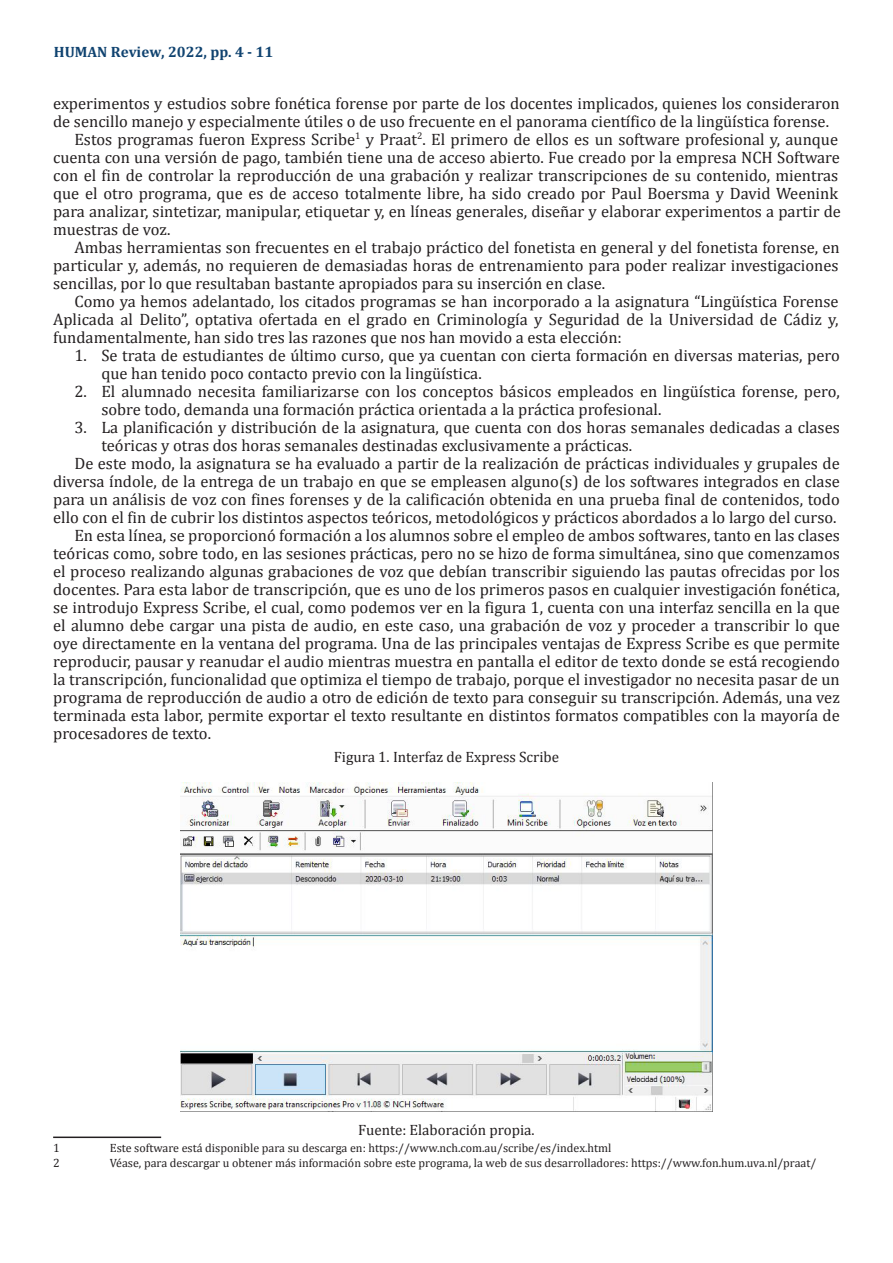
<style>
.page{position:relative;width:893px;height:1263px;background:#fff}
.page>*{position:absolute;margin:0;border:0;box-sizing:border-box;transform-origin:0 0}
.Parrafos-siguientes{font:16.5px/18px "Cambria";color:#231f20}
.Fuente-Tablas{font:15px "Cambria";color:#231f20}
.Parrafos-siguientes-2{font:700 15px "Cambria";color:#104370}
.Nota-al-pie{font:12px "Cambria";color:#231f20}
.s1{font-style:inherit}
</style>
<div class="page">
<img style="left:181px;top:782px;width:531px;height:329px">
<hr style="left:53px;top:1136px;width:108px;height:2px;background:#231f20">
<p class="Parrafos-siguientes-2" style="left:54px;top:41px;width:221px">HUMAN Review, 2022<span class="s1">, pp. 4 - 11</span></p>
<p class="Parrafos-siguientes" style="left:53px;top:94px;width:788px">experimentos y estudios sobre fonética forense por parte de los docentes implicados, quienes los consideraron</p>
<p class="Parrafos-siguientes" style="left:53px;top:112px;width:777px">de sencillo manejo y especialmente útiles o de uso frecuente en el panorama científico de la lingüística forense.</p>
<p class="Parrafos-siguientes" style="left:74px;top:130px;width:765px">Estos programas fueron Express Scribe<sup>1</sup> y Praat<sup>2</sup>. El primero de ellos es un software profesional y, aunque</p>
<p class="Parrafos-siguientes" style="left:53px;top:148px;width:788px">cuenta con una versión de pago, también tiene una de acceso abierto. Fue creado por la empresa NCH Software</p>
<p class="Parrafos-siguientes" style="left:53px;top:166px;width:787px">con el fin de controlar la reproducción de una grabación y realizar transcripciones de su contenido, mientras</p>
<p class="Parrafos-siguientes" style="left:53px;top:184px;width:786px">que el otro programa, que es de acceso totalmente libre, ha sido creado por Paul Boersma y David Weenink</p>
<p class="Parrafos-siguientes" style="left:53px;top:202px;width:789px">para analizar, sintetizar, manipular, etiquetar y, en líneas generales, diseñar y elaborar experimentos a partir de</p>
<p class="Parrafos-siguientes" style="left:53px;top:220px;width:119px">muestras de voz.</p>
<p class="Parrafos-siguientes" style="left:74px;top:238px;width:767px">Ambas herramientas son frecuentes en el trabajo práctico del fonetista en general y del fonetista forense, en</p>
<p class="Parrafos-siguientes" style="left:53px;top:256px;width:787px">particular y, además, no requieren de demasiadas horas de entrenamiento para poder realizar investigaciones</p>
<p class="Parrafos-siguientes" style="left:53px;top:274px;width:554px">sencillas, por lo que resultaban bastante apropiados para su inserción en clase.</p>
<p class="Parrafos-siguientes" style="left:74px;top:292px;width:766px">Como ya hemos adelantado, los citados programas se han incorporado a la asignatura “Lingüística Forense</p>
<p class="Parrafos-siguientes" style="left:53px;top:310px;width:787px">Aplicada al Delito”, optativa ofertada en el grado en Criminología y Seguridad de la Universidad de Cádiz y,</p>
<p class="Parrafos-siguientes" style="left:53px;top:328px;width:570px">fundamentalmente, han sido tres las razones que nos han movido a esta elección:</p>
<p class="Parrafos-siguientes" style="left:101px;top:346px;width:740px;text-indent:-27px">1. Se trata de estudiantes de último curso, que ya cuentan con cierta formación en diversas materias, pero que han tenido poco contacto previo con la lingüística.</p>
<p class="Parrafos-siguientes" style="left:101px;top:382px;width:740px;text-indent:-27px">2. El alumnado necesita familiarizarse con los conceptos básicos empleados en lingüística forense, pero, sobre todo, demanda una formación práctica orientada a la práctica profesional.</p>
<p class="Parrafos-siguientes" style="left:101px;top:418px;width:740px;text-indent:-27px">3. La planificación y distribución de la asignatura, que cuenta con dos horas semanales dedicadas a clases teóricas y otras dos horas semanales destinadas exclusivamente a prácticas.</p>
<p class="Parrafos-siguientes" style="left:53px;top:454px;width:788px;text-align:justify;text-indent:21px">De este modo, la asignatura se ha evaluado a partir de la realización de prácticas individuales y grupales de diversa índole, de la entrega de un trabajo en que se empleasen alguno(s) de los softwares integrados en clase para un análisis de voz con fines forenses y de la calificación obtenida en una prueba final de contenidos, todo ello con el fin de cubrir los distintos aspectos teóricos, metodológicos y prácticos abordados a lo largo del curso.</p>
<p class="Parrafos-siguientes" style="left:53px;top:526px;width:788px;text-align:justify;text-indent:21px">En esta línea, se proporcionó formación a los alumnos sobre el empleo de ambos softwares, tanto en las clases teóricas como, sobre todo, en las sesiones prácticas, pero no se hizo de forma simultánea, sino que comenzamos el proceso realizando algunas grabaciones de voz que debían transcribir siguiendo las pautas ofrecidas por los docentes. Para esta labor de transcripción, que es uno de los primeros pasos en cualquier investigación fonética, se introdujo Express Scribe, el cual, como podemos ver en la figura 1, cuenta con una interfaz sencilla en la que el alumno debe cargar una pista de audio, en este caso, una grabación de voz y proceder a transcribir lo que oye directamente en la ventana del programa. Una de las principales ventajas de Express Scribe es que permite reproducir, pausar y reanudar el audio mientras muestra en pantalla el editor de texto donde se está recogiendo la transcripción, funcionalidad que optimiza el tiempo de trabajo, porque el investigador no necesita pasar de un programa de reproducción de audio a otro de edición de texto para conseguir su transcripción. Además, una vez terminada esta labor, permite exportar el texto resultante en distintos formatos compatibles con la mayoría de procesadores de texto.</p>
<p class="Fuente-Tablas" style="left:334px;top:748px;width:227px">Figura 1. Interfaz de Express Scribe</p>
<p class="Fuente-Tablas" style="left:358px;top:1121px;width:178px">Fuente: Elaboración propia.</p>
<p class="Nota-al-pie" style="left:53px;top:1141px;width:8px">1</p>
<p class="Nota-al-pie" style="left:110px;top:1141px;width:503px">Este software está disponible para su descarga en: https://www.nch.com.au/scribe/es/index.html</p>
<p class="Nota-al-pie" style="left:53px;top:1156px;width:8px">2</p>
<p class="Nota-al-pie" style="left:110px;top:1156px;width:708px">Véase, para descargar u obtener más información sobre este programa, la web de sus desarrolladores: https://www.fon.hum.uva.nl/praat/</p>
</div>
